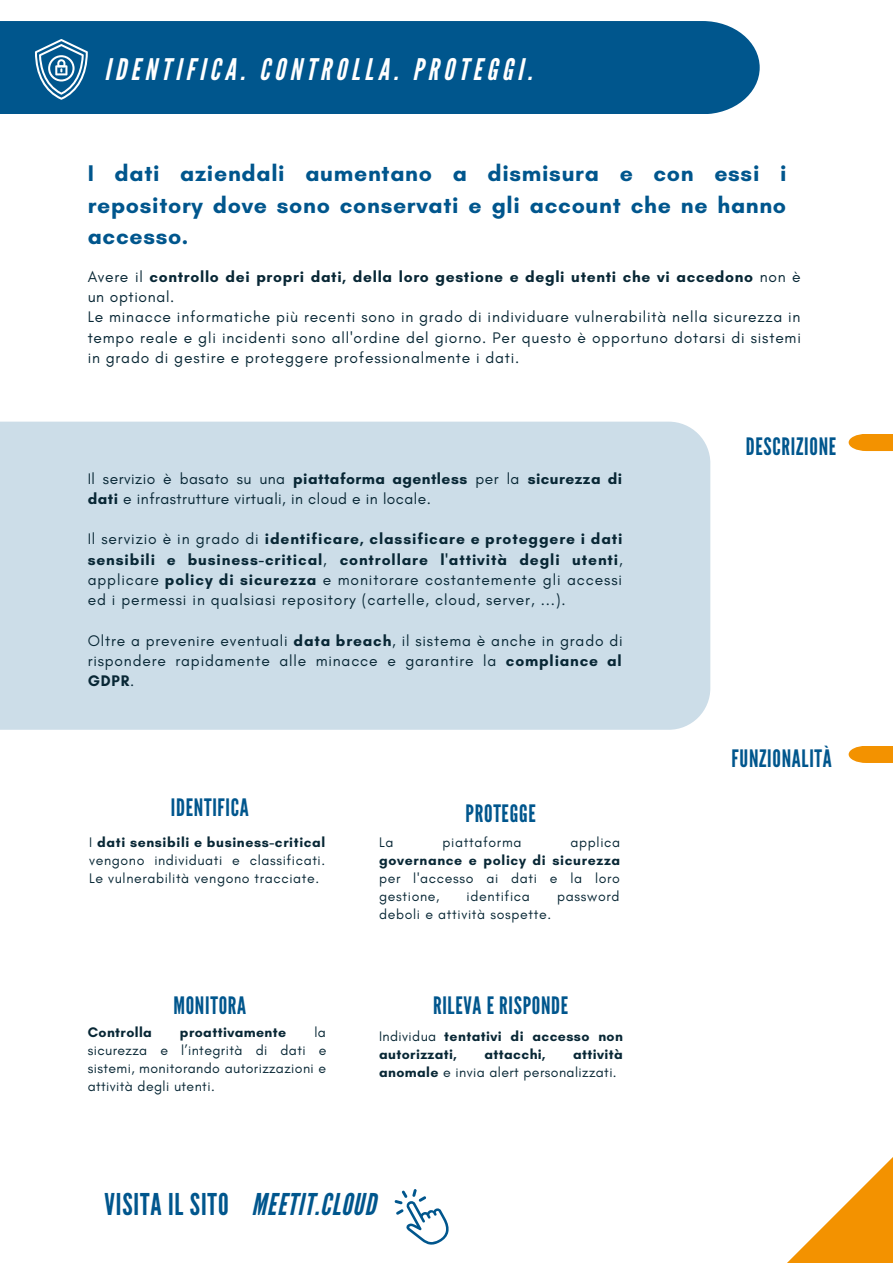
<style>
.page{position:relative;width:893px;height:1264px;background:#fff}
.page>*{position:absolute;margin:0;border:0;box-sizing:border-box;transform-origin:0 0}
.t1{font:30px "League Gothic";letter-spacing:.03em;color:#00568d}
.t2{font:italic 29.7px "League Gothic";letter-spacing:.16em;color:#fff}
.t3{font:24px "League Gothic";letter-spacing:.03em;color:#00568d}
.t4{font:700 23.1px/31.5px "Glacial Indifference";letter-spacing:.03em;color:#00568d;text-align:justify}
.t5{font:15.6px/20.2px "Glacial Indifference";letter-spacing:.055em;color:#082735;text-align:justify}
.t6{font:15.6px/20.2px "Glacial Indifference";letter-spacing:.03em;color:#082735}
.t7{font:700 15.6px/20.2px "Glacial Indifference";letter-spacing:.045em;color:#082735}
.t8{font:14.1px/18px "Glacial Indifference";letter-spacing:.045em;color:#082735;text-align:justify}
.t9{font:700 14.1px/18px "Glacial Indifference";letter-spacing:.03em;color:#082735}
.s1{font-weight:400}
.s2{font-weight:700}
.s3{font-style:italic}
</style>
<div class="page">
<div style="left:0;top:21px;width:759px;height:93px;background:#00568d"></div>
<div style="left:0;top:421px;width:710px;height:308px;background:#ccdde8"></div>
<svg style="left:427px;top:1158px;width:465px;height:104px"></svg>
<div style="left:848px;top:434px;width:44px;height:17px;background:#f39200"></div>
<div style="left:848px;top:745px;width:44px;height:18px;background:#f39200"></div>
<svg style="left:394px;top:1188px;width:55px;height:56px"></svg>
<svg style="left:35px;top:39px;width:53px;height:61px"></svg>
<p class="t2" style="left:104px;top:52px;width:429px">IDENTIFICA. CONTROLLA. PROTEGGI.</p>
<p class="t4" style="left:88px;top:157px;width:700px">I dati aziendali aumentano a dismisura e con essi i repository dove sono conservati e gli account che ne hanno accesso.</p>
<p class="t7" style="left:88px;top:266px;width:714px"><span class="s1">Avere il</span> controllo dei propri dati, della loro gestione e degli utenti che vi accedono <span class="s1">non è un optional.</span></p>
<p class="t5" style="left:88px;top:307px;width:714px">Le minacce informatiche più recenti sono in grado di individuare vulnerabilità nella sicurezza in tempo reale e gli incidenti sono all'ordine del giorno. Per questo è opportuno dotarsi di sistemi in grado di gestire e proteggere professionalmente i dati.</p>
<p class="t6" style="left:88px;top:468px;width:536px">Il servizio è basato su una <span class="s2">piattaforma agentless</span> per la <span class="s2">sicurezza di dati</span> e infrastrutture virtuali, in cloud e in locale.</p>
<p class="t5" style="left:88px;top:529px;width:536px">Il servizio è in grado di <span class="s2">identificare, classificare e proteggere i dati sensibili e business-critical</span>, <span class="s2">controllare l'attività degli utenti</span>, applicare <span class="s2">policy di sicurezza</span> e monitorare costantemente gli accessi ed i permessi in qualsiasi repository (cartelle, cloud, server, ...).</p>
<p class="t5" style="left:88px;top:630px;width:536px">Oltre a prevenire eventuali <span class="s2">data breach</span>, il sistema è anche in grado di rispondere rapidamente alle minacce e garantire la <span class="s2">compliance al GDPR</span>.</p>
<p class="t3" style="left:171px;top:793px;width:79px">IDENTIFICA</p>
<p class="t3" style="left:465px;top:799px;width:72px">PROTEGGE</p>
<p class="t8" style="left:89px;top:832px;width:238px">I <span class="s2">dati sensibili e business-critical </span>vengono individuati e classificati.<br>Le vulnerabilità vengono tracciate.</p>
<p class="t8" style="left:379px;top:832px;width:16px">La</p>
<p class="t8" style="left:442px;top:832px;width:80px">piattaforma</p>
<p class="t8" style="left:379px;top:832px;width:243px;text-indent:191px">applica <span class="s2">governance e policy di sicurezza </span>per l'accesso ai dati e la loro gestione,</p>
<p class="t8" style="left:466px;top:886px;width:65px">identifica</p>
<p class="t8" style="left:557px;top:886px;width:64px">password</p>
<p class="t8" style="left:379px;top:904px;width:174px">deboli e attività sospette.</p>
<p class="t3" style="left:173px;top:991px;width:74px">MONITORA</p>
<p class="t3" style="left:433px;top:991px;width:137px">RILEVA E RISPONDE</p>
<p class="t8" style="left:88px;top:1023px;width:240px;text-indent:227px">la sicurezza e l’integrità di dati e sistemi, monitorando autorizzazioni e attività degli utenti.</p>
<p class="t9" style="left:88px;top:1023px;width:66px">Controlla</p>
<p class="t9" style="left:180px;top:1023px;width:108px">proattivamente</p>
<p class="t9" style="left:379px;top:1027px;width:245px"><span class="s1">Individua</span> tentativi di accesso non autorizzati,</p>
<p class="t9" style="left:484px;top:1045px;width:63px">attacchi,</p>
<p class="t8" style="left:379px;top:1045px;width:245px;text-indent:194px"><span class="s2">attività anomale</span> e invia alert personalizzati.</p>
<p class="t1" style="left:104px;top:1187px;width:273px">VISITA IL SITO <span class="s3">MEETIT.CLOUD</span></p>
<p class="t3" style="left:745px;top:432px;width:92px">DESCRIZIONE</p>
<p class="t3" style="left:731px;top:744px;width:102px">FUNZIONALITÀ</p>
</div>
